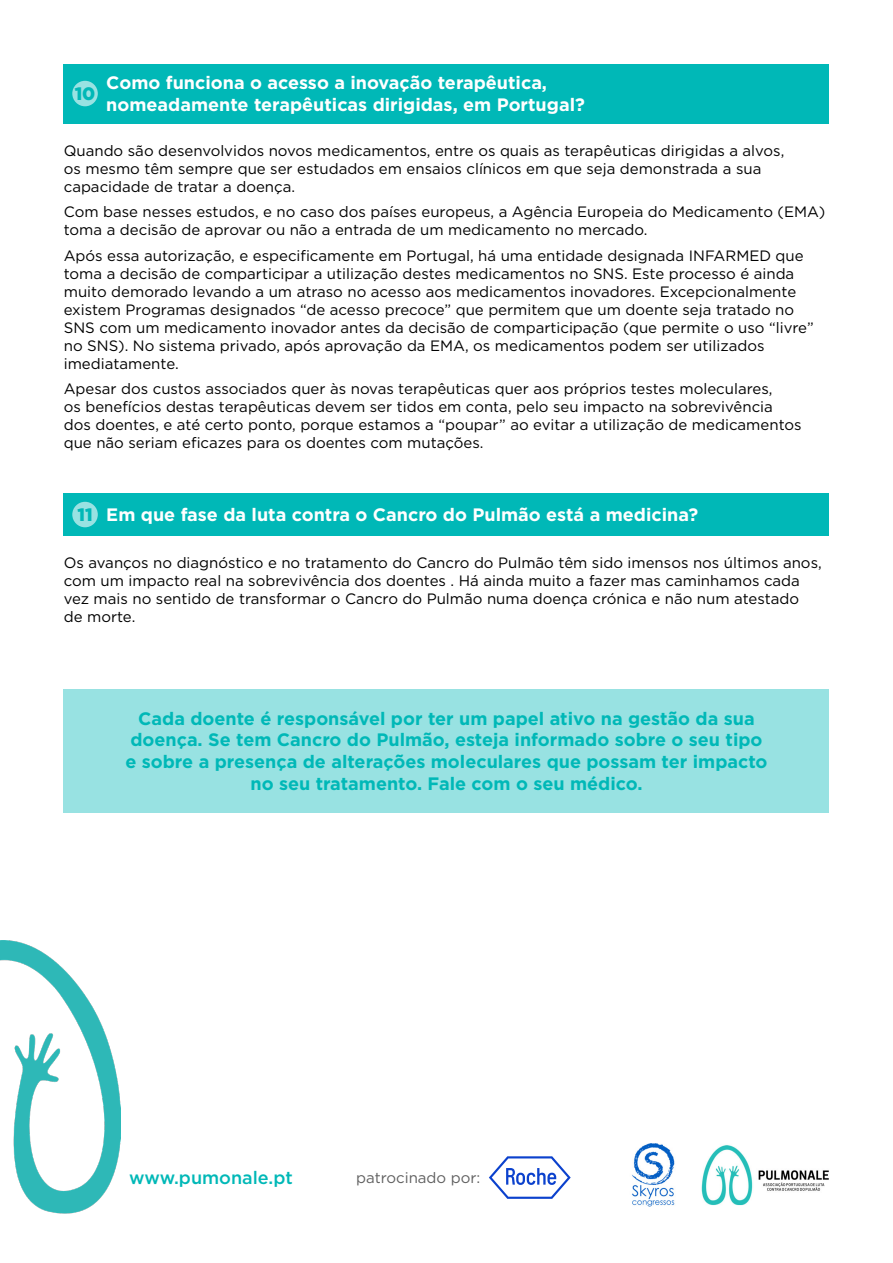
<style>
.page{position:relative;width:893px;height:1263px;background:#fff}
.page>*{position:absolute;margin:0;border:0;box-sizing:border-box;transform-origin:0 0}
.t1{font:700 18px/21.6px "Gotham";color:#00b8b7;text-align:center}
.t2{font:700 18px/21.6px "Gotham";color:#fff}
.t3{font:500 18px "Gotham";color:#00b8b7}
.t4{font:900 18px "Gotham";color:#00b8b7}
.t5{font:15px/18px "Gotham";color:#000}
.t6{font:15px "Gotham";color:#606060}
.s1{font-weight:900;color:#00b8b7}
</style>
<div class="page">
<img style="left:701px;top:1145px;width:128px;height:61px">
<svg style="left:489px;top:1156px;width:82px;height:43px"></svg>
<img style="left:632px;top:1143px;width:43px;height:63px">
<img style="left:0;top:941px;width:121px;height:273px">
<div style="left:64px;top:64px;width:765px;height:59px;background:#00b8b7"></div>
<div style="left:72px;top:81px;width:26px;height:25px;background:#98e2e2;border-radius:50%"></div>
<div style="left:64px;top:493px;width:765px;height:43px;background:#00b8b7"></div>
<div style="left:72px;top:502px;width:26px;height:25px;background:#98e2e2;border-radius:50%"></div>
<div style="left:64px;top:689px;width:765px;height:123px;background:#98e2e2"></div>
<p class="t4" style="left:75px;top:83px;width:22px">10</p>
<p class="t2" style="left:106px;top:72px;width:480px">Como funciona o acesso a inovação terapêutica, nomeadamente terapêuticas dirigidas, em Portugal?</p>
<p class="t5" style="left:64px;top:141px;width:722px">Quando são desenvolvidos novos medicamentos, entre os quais as terapêuticas dirigidas a alvos, os mesmo têm sempre que ser estudados em ensaios clínicos em que seja demonstrada a sua capacidade de tratar a doença.</p>
<p class="t5" style="left:64px;top:203px;width:763px">Com base nesses estudos, e no caso dos países europeus, a Agência Europeia do Medicamento (EMA) toma a decisão de aprovar ou não a entrada de um medicamento no mercado.</p>
<p class="t5" style="left:64px;top:246px;width:751px">Após essa autorização, e especificamente em Portugal, há uma entidade designada INFARMED que toma a decisão de comparticipar a utilização destes medicamentos no SNS. Este processo é ainda muito demorado levando a um atraso no acesso aos medicamentos inovadores. Excepcionalmente existem Programas designados “de acesso precoce” que permitem que um doente seja tratado no SNS com um medicamento inovador antes da decisão de comparticipação (que permite o uso “livre” no SNS). No sistema privado, após aprovação da EMA, os medicamentos podem ser utilizados imediatamente.</p>
<p class="t5" style="left:64px;top:380px;width:739px">Apesar dos custos associados quer às novas terapêuticas quer aos próprios testes moleculares,<br>os benefícios destas terapêuticas devem ser tidos em conta, pelo seu impacto na sobrevivência dos doentes, e até certo ponto, porque estamos a “poupar” ao evitar a utilização de medicamentos que não seriam eficazes para os doentes com mutações.</p>
<p class="t2" style="left:77px;top:504px;width:622px"><span class="s1">11</span> Em que fase da luta contra o Cancro do Pulmão está a medicina?</p>
<p class="t5" style="left:64px;top:554px;width:759px">Os avanços no diagnóstico e no tratamento do Cancro do Pulmão têm sido imensos nos últimos anos, com um impacto real na sobrevivência dos doentes . Há ainda muito a fazer mas caminhamos cada vez mais no sentido de transformar o Cancro do Pulmão numa doença crónica e não num atestado<br>de morte.</p>
<p class="t1" style="left:125px;top:707px;width:644px">Cada doente é responsável por ter um papel ativo na gestão da sua doença. Se tem Cancro do Pulmão, esteja informado sobre o seu tipo e sobre a presença de alterações moleculares que possam ter impacto no seu tratamento. Fale com o seu médico.</p>
<p class="t3" style="left:129px;top:1167px;width:165px">www.pumonale.pt</p>
<p class="t6" style="left:356px;top:1169px;width:126px">patrocinado por:</p>
</div>
